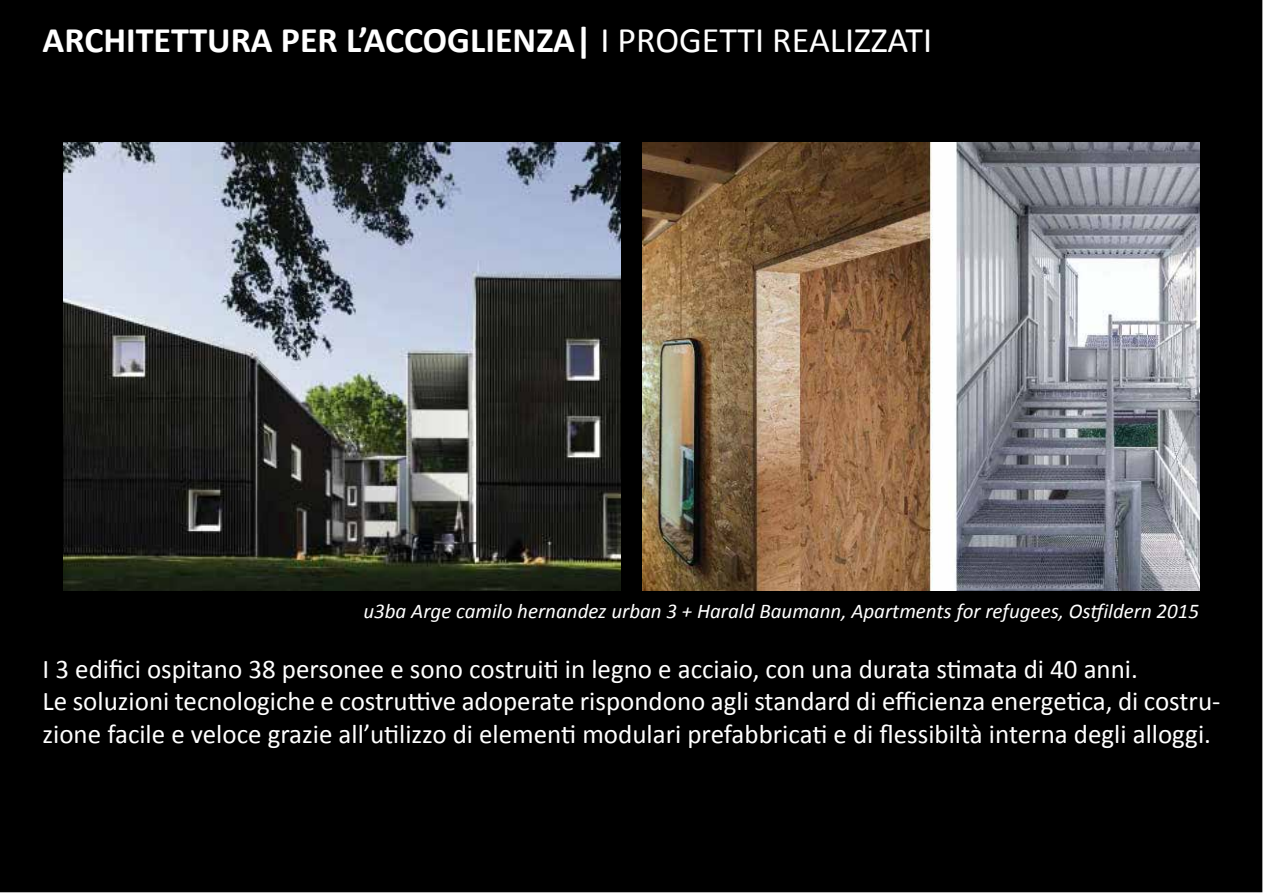
<style>
.page{position:relative;width:1263px;height:893px;background:#fff}
.page>*{position:absolute;margin:0;border:0;box-sizing:border-box;transform-origin:0 0}
.t1{font:700 36px "Calibri";color:#fff}
.t2{font:27px/32.4px "Calibri";color:#fff}
.t3{font:italic 21px "Calibri";color:#fff}
.s1{font-weight:400}
</style>
<div class="page">
<div style="left:0;top:0;width:1261px;height:891px;background:#000"></div>
<img style="left:642px;top:142px;width:557px;height:449px">
<img style="left:64px;top:142px;width:557px;height:449px">
<h1 class="t1" style="left:43px;top:15px;width:891px">ARCHITETTURA PER L’ACCOGLIENZA| <span class="s1">I PROGETTI REALIZZATI</span></h1>
<p class="t3" style="left:363px;top:596px;width:837px">u3ba Arge camilo hernandez urban 3 + Harald Baumann, Apartments for refugees, Ostfildern 2015</p>
<p class="t2" style="left:43px;top:652px;width:1179px">I 3 edifici ospitano 38 personee e sono costruiti in legno e acciaio, con una durata stimata di 40 anni.<br>Le soluzioni tecnologiche e costruttive adoperate rispondono agli standard di efficienza energetica, di costru&shy;zione facile e veloce grazie all’utilizzo di elementi modulari prefabbricati e di flessibiltà interna degli alloggi.</p>
</div>
